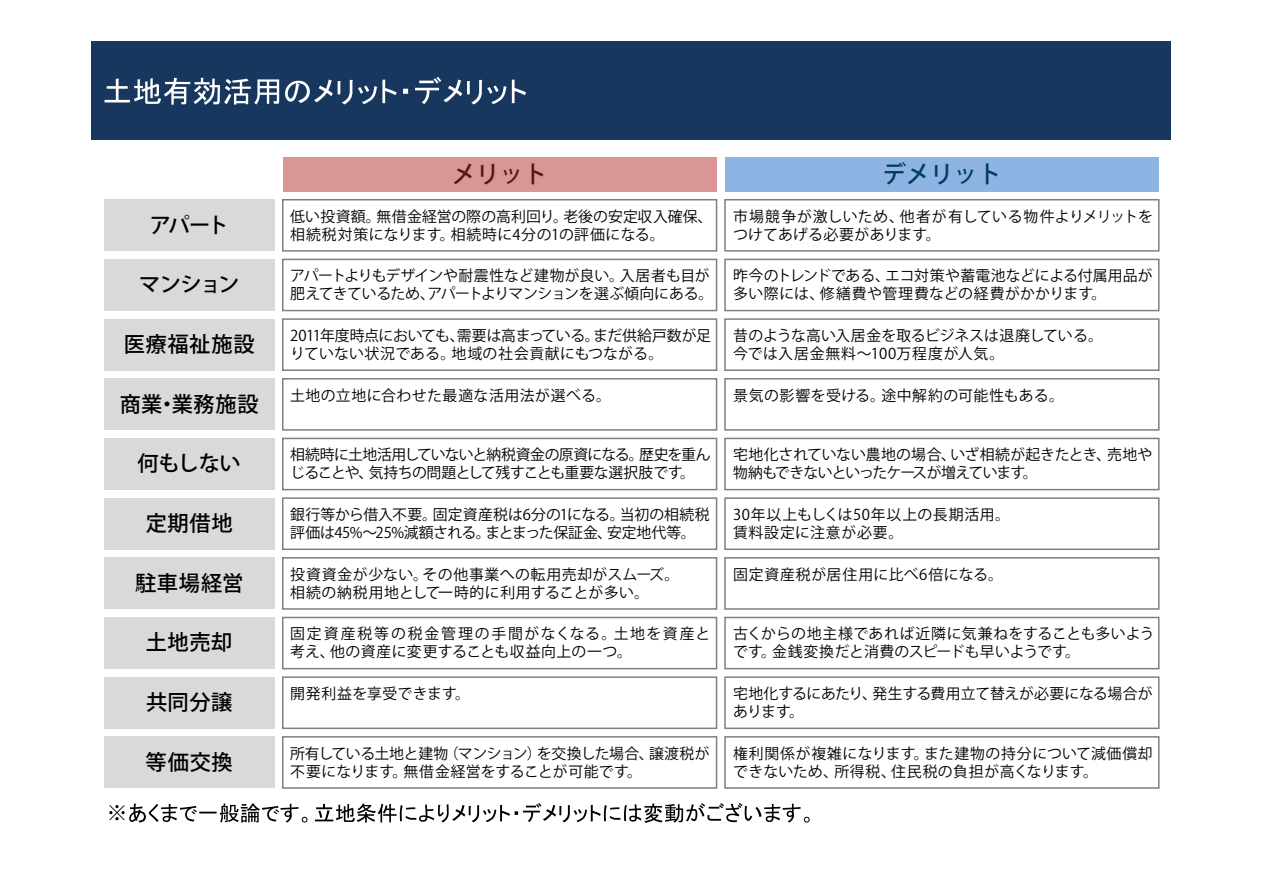
<style>
.page{position:relative;width:1263px;height:893px;background:#fff}
.page>*{position:absolute;margin:0;border:0;box-sizing:border-box;transform-origin:0 0}
.t1{font:500 24px "Koz Go Pro";color:#003d5c}
.t2{font:500 24px "Koz Go Pro";color:#4f181f}
.t3{font:500 21.3px "Koz Go Pro";letter-spacing:.025em;color:#000}
.t4{font:14.85px/17.9px "Koz Go Pro";letter-spacing:.01em;color:#000}
.t5{font:14.85px/17.9px "Koz Go Pro";letter-spacing:.03em;color:#000}
.t6{font:14.85px/17.9px "Koz Go Pro";letter-spacing:-.02em;color:#000}
.t7{font:14.85px/17.9px "Koz Go Pro";letter-spacing:-.01em;color:#000}
.t8{font:14.85px/17.9px "Koz Go Pro";letter-spacing:-.015em;color:#000}
.t9{font:14.85px/17.9px "Koz Go Pro";letter-spacing:-.04em;color:#000}
.t10{font:14.85px/17.9px "Koz Go Pro";letter-spacing:.06em;color:#000}
.t11{font:14.85px "Koz Go Pro";letter-spacing:.035em;color:#000}
.t12{font:14.85px/17.9px "Koz Go Pro";letter-spacing:.045em;color:#000}
.t13{font:14.85px "Koz Go Pro";letter-spacing:.05em;color:#000}
</style>
<div class="page">
<div style="left:91px;top:41px;width:1080px;height:99px;background:#17375e"></div>
<svg style="left:105px;top:77px;width:421px;height:28px"></svg>
<div style="left:283px;top:157px;width:434px;height:34px;background:#d99694"></div>
<div style="left:725px;top:157px;width:434px;height:34px;background:#8eb4e3"></div>
<svg style="left:109px;top:803px;width:701px;height:19px"></svg>
<div style="left:104px;top:200px;width:170px;height:51px;background:#d9d9d9"></div>
<div style="left:282px;top:199px;width:435px;height:52px;border:2px solid #7f7f7f"></div>
<div style="left:724px;top:199px;width:436px;height:52px;border:2px solid #7f7f7f"></div>
<div style="left:104px;top:259px;width:170px;height:51px;background:#d9d9d9"></div>
<div style="left:282px;top:259px;width:435px;height:52px;border:2px solid #7f7f7f"></div>
<div style="left:724px;top:259px;width:436px;height:52px;border:2px solid #7f7f7f"></div>
<div style="left:104px;top:319px;width:170px;height:51px;background:#d9d9d9"></div>
<div style="left:282px;top:318px;width:435px;height:53px;border:2px solid #7f7f7f"></div>
<div style="left:724px;top:318px;width:436px;height:53px;border:2px solid #7f7f7f"></div>
<div style="left:104px;top:379px;width:170px;height:51px;background:#d9d9d9"></div>
<div style="left:282px;top:378px;width:435px;height:52px;border:2px solid #7f7f7f"></div>
<div style="left:724px;top:378px;width:436px;height:52px;border:2px solid #7f7f7f"></div>
<div style="left:104px;top:438px;width:170px;height:51px;background:#d9d9d9"></div>
<div style="left:282px;top:437px;width:435px;height:53px;border:2px solid #7f7f7f"></div>
<div style="left:724px;top:437px;width:436px;height:53px;border:2px solid #7f7f7f"></div>
<div style="left:104px;top:498px;width:170px;height:51px;background:#d9d9d9"></div>
<div style="left:282px;top:497px;width:435px;height:53px;border:2px solid #7f7f7f"></div>
<div style="left:724px;top:497px;width:436px;height:53px;border:2px solid #7f7f7f"></div>
<div style="left:104px;top:558px;width:170px;height:51px;background:#d9d9d9"></div>
<div style="left:282px;top:557px;width:435px;height:52px;border:2px solid #7f7f7f"></div>
<div style="left:724px;top:557px;width:436px;height:52px;border:2px solid #7f7f7f"></div>
<div style="left:104px;top:617px;width:170px;height:51px;background:#d9d9d9"></div>
<div style="left:282px;top:616px;width:435px;height:53px;border:2px solid #7f7f7f"></div>
<div style="left:724px;top:616px;width:436px;height:53px;border:2px solid #7f7f7f"></div>
<div style="left:104px;top:677px;width:170px;height:51px;background:#d9d9d9"></div>
<div style="left:282px;top:676px;width:435px;height:53px;border:2px solid #7f7f7f"></div>
<div style="left:724px;top:676px;width:436px;height:53px;border:2px solid #7f7f7f"></div>
<div style="left:104px;top:736px;width:170px;height:52px;background:#d9d9d9"></div>
<div style="left:282px;top:736px;width:435px;height:52px;border:2px solid #7f7f7f"></div>
<div style="left:724px;top:736px;width:436px;height:52px;border:2px solid #7f7f7f"></div>
<h1 class="t2" style="left:452px;top:158px;width:97px">メリット</h1>
<h1 class="t1" style="left:882px;top:158px;width:121px">デメリット</h1>
<h2 class="t3" style="left:150px;top:211px;width:81px">アパート</h2>
<p class="t4" style="left:290px;top:208px;width:424px">低い投資額。無借金経営の際の高利回り。老後の安定収入確保、相続税対策になります。相続時に4分の1の評価になる。</p>
<p class="t4" style="left:733px;top:208px;width:421px">市場競争が激しいため、他者が有している物件よりメリットをつけてあげる必要があります。</p>
<h2 class="t3" style="left:139px;top:271px;width:102px">マンション</h2>
<p class="t6" style="left:290px;top:267px;width:425px">アパートよりもデザインや耐震性など建物が良い。入居者も目が肥えてきているため、アパートよりマンションを選ぶ傾向にある。</p>
<p class="t4" style="left:733px;top:267px;width:421px">昨今のトレンドである、エコ対策や蓄電池などによる付属用品が多い際には、修繕費や管理費などの経費がかかります。</p>
<h2 class="t3" style="left:124px;top:330px;width:132px">医療福祉施設</h2>
<p class="t4" style="left:290px;top:327px;width:422px">2011年度時点においても、需要は高まっている。まだ供給戸数が足りていない状況である。地域の社会貢献にもつながる。</p>
<p class="t4" style="left:733px;top:327px;width:371px">昔のような高い入居金を取るビジネスは退廃している。今では入居金無料～100万程度が人気。</p>
<h2 class="t3" style="left:120px;top:390px;width:141px">商業・業務施設</h2>
<p class="t11" style="left:290px;top:385px;width:322px">土地の立地に合わせた最適な活用法が選べる。</p>
<p class="t5" style="left:733px;top:387px;width:332px">景気の影響を受ける。途中解約の可能性もある。</p>
<h2 class="t3" style="left:138px;top:450px;width:105px">何もしない</h2>
<p class="t9" style="left:290px;top:446px;width:422px">相続時に土地活用していないと納税資金の原資になる。歴史を重んじることや、気持ちの問題として残すことも重要な選択肢です。</p>
<p class="t6" style="left:733px;top:446px;width:421px">宅地化されていない農地の場合、いざ相続が起きたとき、売地や物納もできないといったケースが増えています。</p>
<h2 class="t3" style="left:146px;top:509px;width:89px">定期借地</h2>
<p class="t8" style="left:290px;top:506px;width:421px">銀行等から借入不要。固定資産税は6分の1になる。当初の相続税評価は45%～25%減額される。まとまった保証金、安定地代等。</p>
<p class="t12" style="left:733px;top:506px;width:279px">30年以上もしくは50年以上の長期活用。賃料設定に注意が必要。</p>
<h2 class="t3" style="left:135px;top:569px;width:110px">駐車場経営</h2>
<p class="t5" style="left:290px;top:566px;width:391px">投資資金が少ない。その他事業への転用売却がスムーズ。相続の納税用地として一時的に利用することが多い。</p>
<p class="t13" style="left:733px;top:564px;width:271px">固定資産税が居住用に比べ6倍になる。</p>
<h2 class="t3" style="left:146px;top:629px;width:88px">土地売却</h2>
<p class="t10" style="left:290px;top:625px;width:422px">固定資産税等の税金管理の手間がなくなる。土地を資産と考え、他の資産に変更することも収益向上の一つ。</p>
<p class="t4" style="left:733px;top:625px;width:423px">古くからの地主様であれば近隣に気兼ねをすることも多いようです。金銭変換だと消費のスピードも早いようです。</p>
<h2 class="t3" style="left:146px;top:688px;width:88px">共同分譲</h2>
<p class="t11" style="left:290px;top:684px;width:181px">開発利益を享受できます。</p>
<p class="t7" style="left:733px;top:685px;width:421px">宅地化するにあたり、発生する費用立て替えが必要になる場合があります。</p>
<h2 class="t3" style="left:146px;top:748px;width:89px">等価交換</h2>
<p class="t7" style="left:290px;top:744px;width:421px">所有している土地と建物（マンション）を交換した場合、譲渡税が不要になります。無借金経営をすることが可能です。</p>
<p class="t5" style="left:733px;top:744px;width:421px">権利関係が複雑になります。また建物の持分について減価償却できないため、所得税、住民税の負担が高くなります。</p>
</div>
